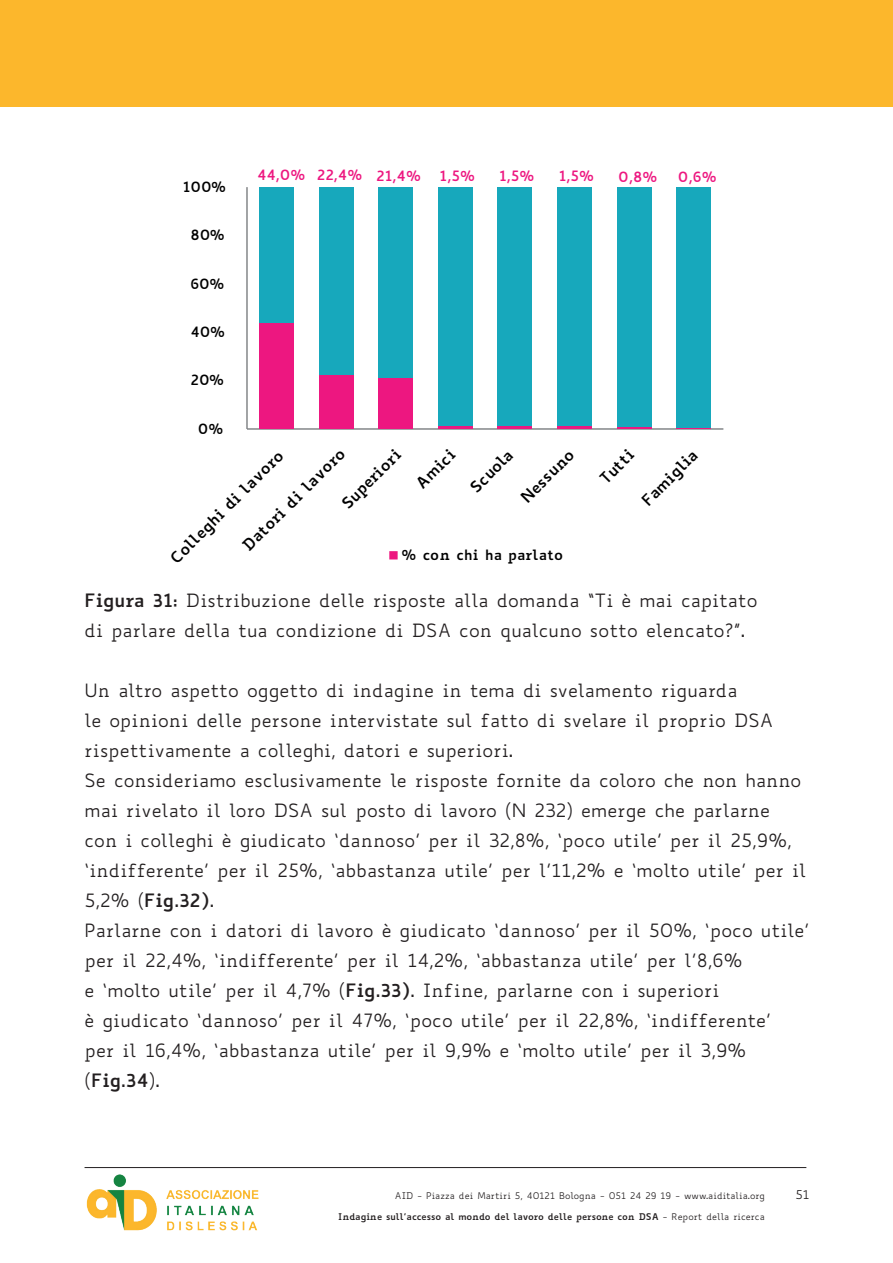
<style>
.page{position:relative;width:893px;height:1263px;background:#fff}
.page>*{position:absolute;margin:0;border:0;box-sizing:border-box;transform-origin:0 0}
.t1{font:18px/30px "Biancoenero";color:#231f20}
.t2{font:700 15.3px "Biancoenero";color:#000001}
.t3{font:700 13.95px "Biancoenero";color:#ed1780}
.t4{font:700 13.95px "Biancoenero";color:#000001}
.t5{font:12px "Biancoenero";color:#231f20}
.t6{font:700 9px "Biancoenero";color:#231f20}
.t7{font:9px "Biancoenero";color:#231f20}
.s1{font-weight:700}
.s2{font-weight:400}
</style>
<div class="page">
<div style="left:0;top:0;width:893px;height:107px;background:#fcb72c"></div>
<svg style="left:246px;top:187px;width:477px;height:243px"></svg>
<hr style="left:677px;top:427px;width:34px;height:2px;background:#ed1780">
<hr style="left:617px;top:427px;width:34px;height:2px;background:#ed1780">
<svg style="left:557px;top:425px;width:34px;height:4px"></svg>
<svg style="left:498px;top:425px;width:34px;height:4px"></svg>
<svg style="left:438px;top:425px;width:34px;height:4px"></svg>
<div style="left:379px;top:377px;width:34px;height:52px;background:#ed1780"></div>
<div style="left:319px;top:375px;width:34px;height:54px;background:#ed1780"></div>
<div style="left:260px;top:323px;width:34px;height:106px;background:#ed1780"></div>
<div style="left:677px;top:187px;width:34px;height:240px;background:#17a8bc"></div>
<div style="left:617px;top:187px;width:34px;height:240px;background:#17a8bc"></div>
<div style="left:557px;top:187px;width:34px;height:238px;background:#17a8bc"></div>
<div style="left:498px;top:187px;width:34px;height:238px;background:#17a8bc"></div>
<div style="left:438px;top:187px;width:34px;height:238px;background:#17a8bc"></div>
<div style="left:379px;top:187px;width:34px;height:190px;background:#17a8bc"></div>
<div style="left:319px;top:187px;width:34px;height:188px;background:#17a8bc"></div>
<div style="left:260px;top:187px;width:34px;height:136px;background:#17a8bc"></div>
<svg style="left:389px;top:551px;width:9px;height:8px"></svg>
<img style="left:86px;top:1174px;width:173px;height:57px">
<hr style="left:85px;top:1167px;width:721px;height:1px;background:#231f20">
<p class="t4" style="left:183px;top:174px;width:45px">100%</p>
<p class="t4" style="left:190px;top:223px;width:36px">80%</p>
<p class="t4" style="left:190px;top:271px;width:35px">60%</p>
<p class="t4" style="left:190px;top:319px;width:36px">40%</p>
<p class="t4" style="left:190px;top:368px;width:35px">20%</p>
<p class="t4" style="left:198px;top:416px;width:27px">0%</p>
<p class="t3" style="left:257px;top:163px;width:165px">44,0% 22,4% 21,4%</p>
<p class="t3" style="left:440px;top:164px;width:37px">1,5%</p>
<p class="t3" style="left:499px;top:164px;width:37px">1,5%</p>
<p class="t3" style="left:559px;top:164px;width:37px">1,5%</p>
<p class="t3" style="left:618px;top:165px;width:41px">0,8%</p>
<p class="t3" style="left:678px;top:165px;width:40px">0,6%</p>
<p class="t2" style="left:335px;top:496px;width:78px;rotate:-45deg">Superiori</p>
<p class="t2" style="left:409px;top:476px;width:50px;rotate:-45deg">Amici</p>
<p class="t2" style="left:463px;top:480px;width:55px;rotate:-45deg">Scuola</p>
<p class="t2" style="left:514px;top:490px;width:69px;rotate:-45deg">Nessuno</p>
<p class="t2" style="left:593px;top:471px;width:42px;rotate:-45deg">Tutti</p>
<p class="t2" style="left:635px;top:493px;width:73px;rotate:-45deg">Famiglia</p>
<p class="t2" style="left:236px;top:538px;width:139px;rotate:-45deg">Datori di lavoro</p>
<p class="t2" style="left:163px;top:551px;width:154px;rotate:-45deg">Colleghi di lavoro</p>
<p class="t4" style="left:402px;top:543px;width:163px">% con chi ha parlato</p>
<p class="t1" style="left:85px;top:585px;width:674px"><span class="s1">Figura 31:</span> Distribuzione delle risposte alla domanda “Ti è mai capitato di parlare della tua condizione di DSA con qualcuno sotto elencato?”.</p>
<p class="t1" style="left:85px;top:675px;width:726px">Un altro aspetto oggetto di indagine in tema di svelamento riguarda<br>le opinioni delle persone intervistate sul fatto di svelare il proprio DSA rispettivamente a colleghi, datori e superiori.<br>Se consideriamo esclusivamente le risposte fornite da coloro che non hanno mai rivelato il loro DSA sul posto di lavoro (N 232) emerge che parlarne<br>con i colleghi è giudicato ‘dannoso’ per il 32,8%, ‘poco utile’ per il 25,9%, ‘indifferente’ per il 25%, ‘abbastanza utile’ per l’11,2% e ‘molto utile’ per il 5,2% (<span class="s1">Fig.32)</span>.<br>Parlarne con i datori di lavoro è giudicato ‘dannoso’ per il 50%, ‘poco utile’ per il 22,4%, ‘indifferente’ per il 14,2%, ‘abbastanza utile’ per l’8,6%<br>e ‘molto utile’ per il 4,7% (<span class="s1">Fig.33)</span>. Infine, parlarne con i superiori<br>è giudicato ‘dannoso’ per il 47%, ‘poco utile’ per il 22,8%, ‘indifferente’<br>per il 16,4%, ‘abbastanza utile’ per il 9,9% e ‘molto utile’ per il 3,9% (<span class="s1">Fig.34</span>).</p>
<p class="t7" style="left:395px;top:1189px;width:371px">AID - Piazza dei Martiri 5, 40121 Bologna - 051 24 29 19 - www.aiditalia.org</p>
<p class="t5" style="left:795px;top:1186px;width:16px">51</p>
<p class="t6" style="left:338px;top:1209px;width:428px">Indagine sull’accesso al mondo del lavoro delle persone con DSA <span class="s2">- Report della ricerca</span></p>
</div>
